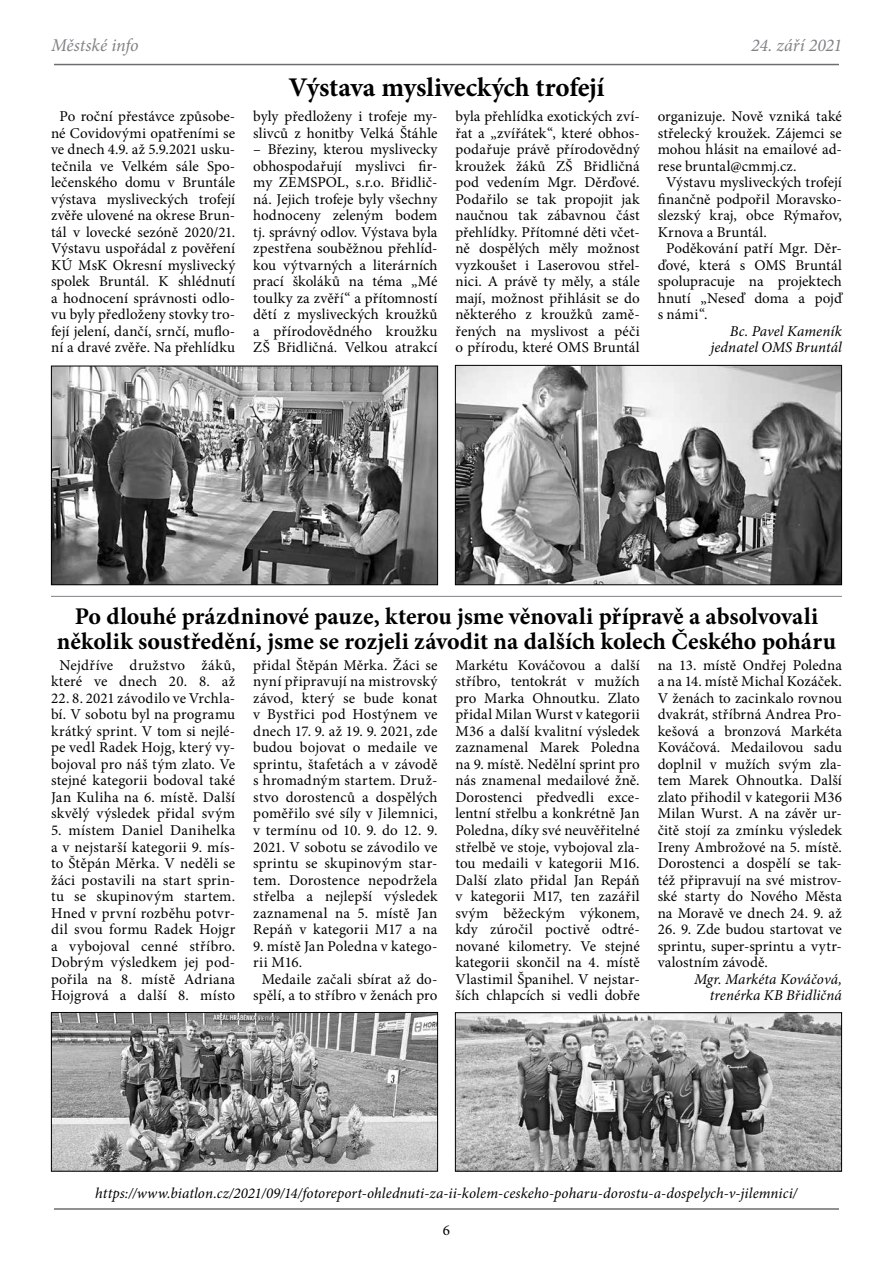
<style>
.page{position:relative;width:893px;height:1263px;background:#fff}
.page>*{position:absolute;margin:0;border:0;box-sizing:border-box;transform-origin:0 0}
.t1{font:700 27px "Minion Pro";letter-spacing:-.005em;color:#000}
.t2{font:700 24px/25.5px "Minion Pro";color:#000;text-align:center}
.t3{font:italic 18px "Minion Pro";letter-spacing:-.005em;color:#808285}
.t4{font:15px/16.5px "Minion Pro";letter-spacing:.005em;color:#000;text-align:justify}
.t5{font:italic 15px/16.5px "Minion Pro";letter-spacing:.005em;color:#000;text-align:right}
</style>
<div class="page">
<img style="left:457px;top:367px;width:383px;height:216px">
<div style="left:455px;top:365px;width:387px;height:220px;border:1px solid #000"></div>
<img style="left:457px;top:1014px;width:383px;height:155px">
<div style="left:455px;top:1012px;width:387px;height:159px;border:1px solid #000"></div>
<img style="left:53px;top:368px;width:383px;height:215px">
<div style="left:51px;top:366px;width:387px;height:219px;border:1px solid #000"></div>
<img style="left:53px;top:1014px;width:383px;height:155px">
<div style="left:51px;top:1012px;width:387px;height:159px;border:1px solid #000"></div>
<hr style="left:51px;top:596px;width:791px;height:1px;background:#808285">
<hr style="left:54px;top:1208px;width:785px;height:2px;background:#6d6e71">
<hr style="left:54px;top:64px;width:785px;height:1px;background:#6d6e71">
<p class="t3" style="left:51px;top:33px;width:89px">Městské info</p>
<p class="t3" style="left:751px;top:33px;width:92px">24. září 2021</p>
<h1 class="t1" style="left:288px;top:69px;width:317px">Výstava mysliveckých trofejí</h1>
<p class="t4" style="left:51px;top:108px;width:186px;text-align:center">Po roční přestávce způsobe&shy;né Covidovými opatřeními se ve dnech 4.9. až 5.9.2021 usku&shy;tečnila ve Velkém sále Spo&shy;lečenského domu v Bruntále výstava mysliveckých trofejí zvěře ulovené na okrese Brun&shy;tál v lovecké sezóně 2020/21.<br>Výstavu uspořádal z pověření<br>KÚ MsK Okresní myslivecký spolek Bruntál. K shlédnutí a hodnocení správnosti odlo&shy;vu byly předloženy stovky tro&shy;fejí jelení, dančí, srnčí, muflo&shy;ní a dravé zvěře. Na přehlídku</p>
<p class="t4" style="left:253px;top:108px;width:186px">byly předloženy i trofeje my&shy;slivců z honitby Velká Štáhle</p>
<p class="t4" style="left:455px;top:108px;width:186px">byla přehlídka exotických zví&shy;řat a „zvířátek“, které obhos&shy;podařuje právě přírodovědný kroužek žáků ZŠ Břidličná pod vedením Mgr. Děrďové.<br>Podařilo se tak propojit jak naučnou tak zábavnou část přehlídky. Přítomné děti včet&shy;ně dospělých měly možnost vyzkoušet i Laserovou střel&shy;nici. A právě ty měly, a stále mají, možnost přihlásit se do některého z kroužků zamě&shy;řených na myslivost a péči o přírodu, které OMS Bruntál</p>
<p class="t4" style="left:658px;top:108px;width:186px">organizuje. Nově vzniká také</p>
<p class="t4" style="left:658px;top:125px;width:186px">střelecký kroužek. Zájemci se</p>
<p class="t4" style="left:658px;top:141px;width:186px">mohou hlásit na emailové ad-</p>
<p class="t4" style="left:658px;top:158px;width:140px">rese bruntal@cmmj.cz.</p>
<p class="t4" style="left:666px;top:174px;width:177px">Výstavu mysliveckých trofejí</p>
<p class="t4" style="left:658px;top:191px;width:186px">finančně podpořil Moravsko-</p>
<p class="t4" style="left:658px;top:207px;width:186px">slezský kraj, obce Rýmařov,</p>
<p class="t4" style="left:658px;top:224px;width:111px">Krnova a Bruntál.</p>
<p class="t4" style="left:666px;top:240px;width:177px">Poděkování patří Mgr. Děr-</p>
<p class="t4" style="left:658px;top:257px;width:186px">ďové, která s OMS Bruntál</p>
<p class="t4" style="left:658px;top:273px;width:186px">spolupracuje na projektech</p>
<p class="t4" style="left:658px;top:290px;width:186px">hnutí „Neseď doma a pojď</p>
<p class="t4" style="left:658px;top:306px;width:51px">s námi“.</p>
<p class="t5" style="left:710px;top:323px;width:133px">Bc. Pavel Kameník jednatel OMS Bruntál</p>
<p class="t4" style="left:253px;top:141px;width:186px">– Březiny, kterou myslivecky obhospodařují myslivci fir&shy;my ZEMSPOL, s.r.o. Břidlič&shy;ná. Jejich trofeje byly všechny hodnoceny zeleným bodem tj. správný odlov. Výstava byla zpestřena souběžnou přehlíd&shy;kou výtvarných a literárních prací školáků na téma „Mé toulky za zvěří“ a přítomností dětí z mysliveckých kroužků a přírodovědného kroužku ZŠ Břidličná. Velkou atrakcí</p>
<h2 class="t2" style="left:57px;top:603px;width:780px">Po dlouhé prázdninové pauze, kterou jsme věnovali přípravě a absolvovali několik soustředění, jsme se rozjeli závodit na dalších kolech Českého poháru</h2>
<p class="t4" style="left:51px;top:657px;width:186px;text-align:center">Nejdříve družstvo žáků, které ve dnech 20. 8. až</p>
<p class="t4" style="left:51px;top:690px;width:186px">22. 8. 2021 závodilo ve Vrchla&shy;bí. V sobotu byl na programu krátký sprint. V tom si nejlé&shy;pe vedl Radek Hojg, který vy&shy;bojoval pro náš tým zlato. Ve stejné kategorii bodoval také Jan Kuliha na 6. místě. Další skvělý výsledek přidal svým</p>
<p class="t4" style="left:51px;top:822px;width:186px">5. místem Daniel Danihelka a v nejstarší kategorii 9. mís&shy;to Štěpán Měrka. V neděli se žáci postavili na start sprin&shy;tu se skupinovým startem.<br>Hned v první rozběhu potvr&shy;dil svou formu Radek Hojgr a vybojoval cenné stříbro.<br>Dobrým výsledkem jej pod&shy;pořila na 8. místě Adriana Hojgrová a další 8. místo</p>
<p class="t4" style="left:253px;top:657px;width:186px">přidal Štěpán Měrka. Žáci se nyní připravují na mistrovský závod, který se bude konat v Bystřici pod Hostýnem ve dnech 17. 9. až 19. 9. 2021, zde budou bojovat o medaile ve sprintu, štafetách a v závodě s hromadným startem. Druž&shy;stvo dorostenců a dospělých poměřilo své síly v Jilemnici, v termínu od 10. 9. do 12. 9.<br>2021. V sobotu se závodilo ve sprintu se skupinovým star&shy;tem. Dorostence nepodržela střelba a nejlepší výsledek zaznamenal na 5. místě Jan Repáň v kategorii M17 a na</p>
<p class="t4" style="left:253px;top:937px;width:186px">9. místě Jan Poledna v katego-</p>
<p class="t4" style="left:253px;top:954px;width:51px">rii M16.</p>
<p class="t4" style="left:262px;top:970px;width:177px">Medaile začali sbírat až do-</p>
<p class="t4" style="left:253px;top:987px;width:186px">spělí, a to stříbro v ženách pro</p>
<p class="t4" style="left:455px;top:657px;width:186px">Markétu Kováčovou a další stříbro, tentokrát v mužích pro Marka Ohnoutku. Zlato přidal Milan Wurst v kategorii M36 a další kvalitní výsledek zaznamenal Marek Poledna na 9. místě. Nedělní sprint pro nás znamenal medailové žně.<br>Dorostenci předvedli exce&shy;lentní střelbu a konkrétně Jan Poledna, díky své neuvěřitelné střelbě ve stoje, vybojoval zla&shy;tou medaili v kategorii M16.<br>Další zlato přidal Jan Repáň v kategorii M17, ten zazářil svým běžeckým výkonem, kdy zúročil poctivě odtré&shy;nované kilometry. Ve stejné kategorii skončil na 4. místě Vlastimil Španihel. V nejstar&shy;ších chlapcích si vedli dobře</p>
<p class="t4" style="left:658px;top:657px;width:186px">na 13. místě Ondřej Poledna a na 14. místě Michal Kozáček.<br>V ženách to zacinkalo rovnou dvakrát, stříbrná Andrea Pro&shy;kešová a bronzová Markéta Kováčová. Medailovou sadu doplnil v mužích svým zla&shy;tem Marek Ohnoutka. Další zlato přihodil v kategorii M36<br>Milan Wurst. A na závěr ur&shy;čitě stojí za zmínku výsledek Ireny Ambrožové na 5. místě.<br>Dorostenci a dospělí se tak&shy;též připravují na své mistrov&shy;ské starty do Nového Města na Moravě ve dnech 24. 9. až</p>
<p class="t4" style="left:658px;top:921px;width:186px">26. 9. Zde budou startovat ve sprintu, super-sprintu a vytr&shy;valostním závodě.</p>
<p class="t5" style="left:694px;top:970px;width:149px">Mgr. Markéta Kováčová, trenérka KB Břidličná</p>
<p class="t5" style="left:95px;top:1185px;width:704px">https://www.biatlon.cz/2021/09/14/fotoreport-ohlednuti-za-ii-kolem-ceskeho-poharu-dorostu-a-dospelych-v-jilemnici/</p>
<p class="t4" style="left:443px;top:1221px;width:9px">6</p>
</div>
